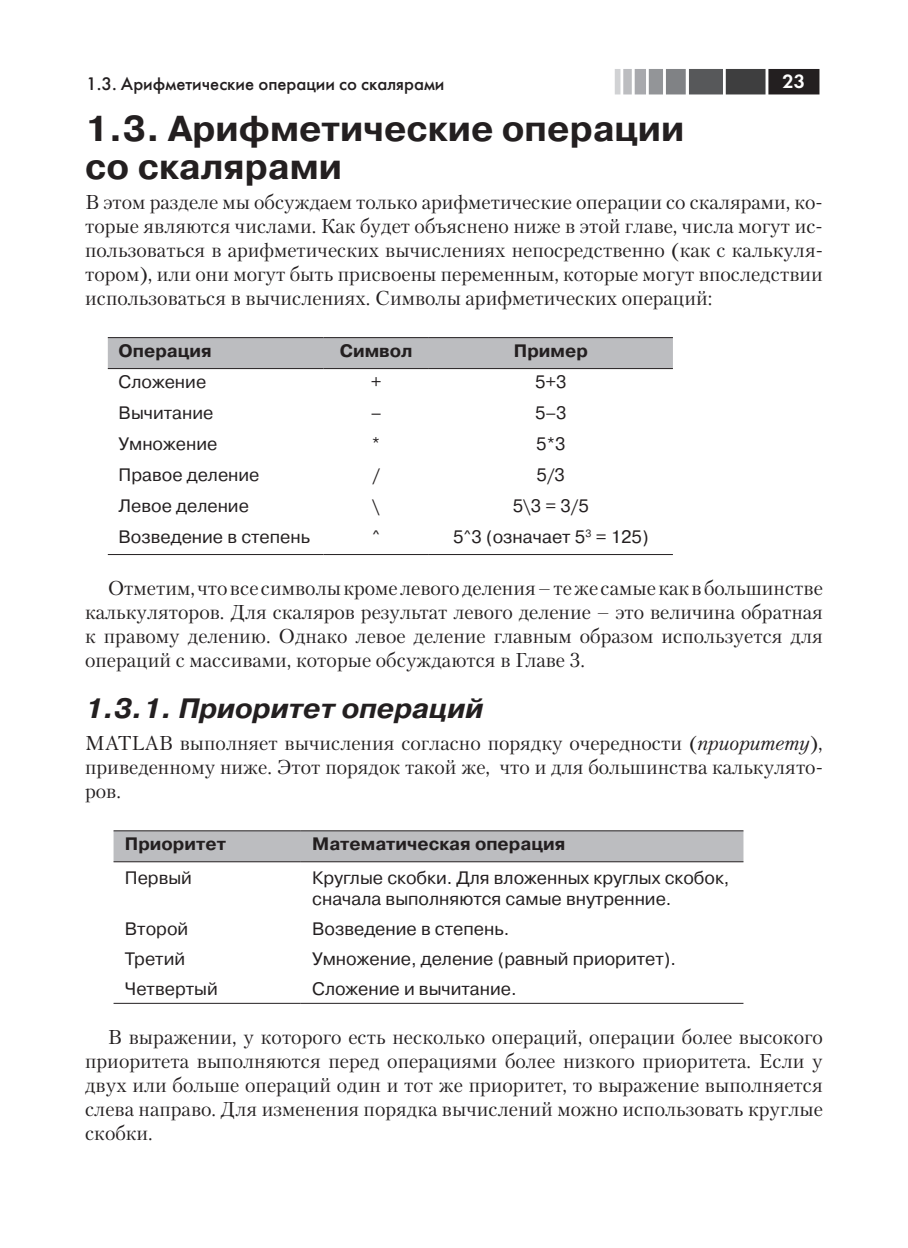
<style>
.page{position:relative;width:908px;height:1248px;background:#fff}
.page>*{position:absolute;margin:0;border:0;box-sizing:border-box;transform-origin:0 0}
.t1{font:700 36px/38px "Pragmatica C";color:#231f20}
.t2{font:italic 700 28px "Pragmatica C";color:#231f20}
.t3{font:20px/24px "Petersburg C";color:#231f20;text-align:justify}
.t4{font:20px "Futura Demi C";color:#fff}
.t5{font:18px/21.6px "Pragmatica C";color:#231f20}
.t6{font:700 18px "Pragmatica C";color:#231f20}
.t7{font:18px "Futuris C";color:#231f20}
.s1{font-style:italic}
</style>
<div class="page">
<div style="left:769px;top:70px;width:49px;height:23px;background:#231f20"></div>
<div style="left:768px;top:69px;width:51px;height:25px;border:2px solid #231f20"></div>
<div style="left:725px;top:69px;width:40px;height:25px;background:#3e3e3f"></div>
<div style="left:688px;top:69px;width:34px;height:25px;background:#57585a"></div>
<div style="left:665px;top:69px;width:20px;height:25px;background:#808285;border:2px solid #808285"></div>
<div style="left:648px;top:69px;width:14px;height:25px;background:#939598;border:2px solid #939598"></div>
<div style="left:634px;top:69px;width:11px;height:25px;background:#a8a9ad;border:2px solid #a8a9ad"></div>
<div style="left:623px;top:69px;width:8px;height:25px;background:#bcbdc0;border:2px solid #bcbdc0"></div>
<svg style="left:614px;top:69px;width:6px;height:25px"></svg>
<div style="left:108px;top:338px;width:564px;height:30px;background:#bcbdc0"></div>
<hr style="left:108px;top:337px;width:215px;height:1px;background:#231f20">
<hr style="left:323px;top:337px;width:105px;height:1px;background:#231f20">
<hr style="left:428px;top:337px;width:244px;height:1px;background:#231f20">
<hr style="left:108px;top:368px;width:215px;height:1px;background:#231f20">
<hr style="left:323px;top:368px;width:105px;height:1px;background:#231f20">
<hr style="left:428px;top:368px;width:244px;height:1px;background:#231f20">
<hr style="left:108px;top:554px;width:215px;height:1px;background:#231f20">
<hr style="left:323px;top:554px;width:105px;height:1px;background:#231f20">
<hr style="left:428px;top:554px;width:244px;height:1px;background:#231f20">
<div style="left:113px;top:831px;width:630px;height:30px;background:#bcbdc0"></div>
<hr style="left:113px;top:830px;width:188px;height:1px;background:#231f20">
<hr style="left:301px;top:830px;width:442px;height:1px;background:#231f20">
<hr style="left:113px;top:861px;width:188px;height:1px;background:#231f20">
<hr style="left:301px;top:861px;width:442px;height:1px;background:#231f20">
<hr style="left:113px;top:1002px;width:188px;height:1px;background:#231f20">
<hr style="left:301px;top:1002px;width:442px;height:1px;background:#231f20">
<p class="t7" style="left:86px;top:72px;width:360px">1.3. Арифметические операции со скалярами</p>
<p class="t4" style="left:782px;top:70px;width:24px">23</p>
<h1 class="t1" style="left:85px;top:110px;width:600px">1.3. Арифметические операции со скалярами</h1>
<p class="t3" style="left:85px;top:190px;width:739px">В этом разделе мы обсуждаем только арифметические операции со скалярами, ко&shy;торые являются числами. Как будет объяснено ниже в этой главе, числа могут ис&shy;пользоваться в арифметических вычислениях непосредственно (как с калькуля&shy;тором), или они могут быть присвоены переменным, которые могут впоследствии использоваться в вычислениях. Символы арифметических операций:</p>
<p class="t6" style="left:119px;top:341px;width:95px">Операция</p>
<p class="t6" style="left:340px;top:341px;width:74px">Символ</p>
<p class="t6" style="left:513px;top:341px;width:75px">Пример</p>
<p class="t5" style="left:118px;top:371px;width:89px">Сложение</p>
<p class="t5" style="left:370px;top:371px;width:12px">+</p>
<p class="t5" style="left:534px;top:371px;width:33px">5+3</p>
<p class="t5" style="left:118px;top:402px;width:96px">Вычитание</p>
<p class="t5" style="left:370px;top:402px;width:12px">–</p>
<p class="t5" style="left:534px;top:402px;width:33px">5–3</p>
<p class="t5" style="left:118px;top:433px;width:100px">Умножение</p>
<p class="t5" style="left:372px;top:433px;width:10px">*</p>
<p class="t5" style="left:536px;top:433px;width:31px">5*3</p>
<p class="t5" style="left:118px;top:464px;width:142px">Правое деление</p>
<p class="t5" style="left:372px;top:464px;width:9px">/</p>
<p class="t5" style="left:536px;top:464px;width:30px">5/3</p>
<p class="t5" style="left:118px;top:495px;width:132px">Левое деление</p>
<p class="t5" style="left:372px;top:495px;width:9px">\</p>
<p class="t5" style="left:512px;top:495px;width:78px">5\3 = 3/5</p>
<p class="t5" style="left:118px;top:526px;width:193px">Возведение в степень</p>
<p class="t5" style="left:372px;top:526px;width:9px">^</p>
<p class="t5" style="left:453px;top:526px;width:197px">5^3 (означает 5<sup>3</sup> = 125)</p>
<p class="t3" style="left:85px;top:576px;width:739px;text-indent:23px">Отметим, что все символы кроме левого деления – те же самые как в большинстве калькуляторов. Для скаляров результат левого деление – это величина обратная к правому делению. Однако левое деление главным образом используется для операций с массивами, которые обсуждаются в Главе 3.</p>
<h2 class="t2" style="left:85px;top:692px;width:399px">1.3.1. Приоритет операций</h2>
<p class="t3" style="left:85px;top:731px;width:739px">MATLAB выполняет вычисления согласно порядку очередности (<span class="s1">приоритету</span>), приведенному ниже. Этот порядок такой же, что и для большинства калькулято&shy;ров.</p>
<p class="t6" style="left:125px;top:834px;width:102px">Приоритет</p>
<p class="t6" style="left:312px;top:834px;width:254px">Математическая операция</p>
<p class="t5" style="left:125px;top:866px;width:69px">Первый</p>
<p class="t5" style="left:312px;top:866px;width:418px">Круглые скобки. Для вложенных круглых скобок, сначала выполняются самые внутренние.</p>
<p class="t5" style="left:125px;top:918px;width:65px">Второй</p>
<p class="t5" style="left:312px;top:918px;width:198px">Возведение в степень.</p>
<p class="t5" style="left:125px;top:948px;width:62px">Третий</p>
<p class="t5" style="left:312px;top:948px;width:365px">Умножение, деление (равный приоритет).</p>
<p class="t5" style="left:125px;top:978px;width:94px">Четвертый</p>
<p class="t5" style="left:312px;top:978px;width:206px">Сложение и вычитание.</p>
<p class="t3" style="left:85px;top:1024px;width:739px;text-indent:23px">В выражении, у которого есть несколько операций, операции более высокого приоритета выполняются перед операциями более низкого приоритета. Если у двух или больше операций один и тот же приоритет, то выражение выполняется слева направо. Для изменения порядка вычислений можно использовать круглые скобки.</p>
</div>
